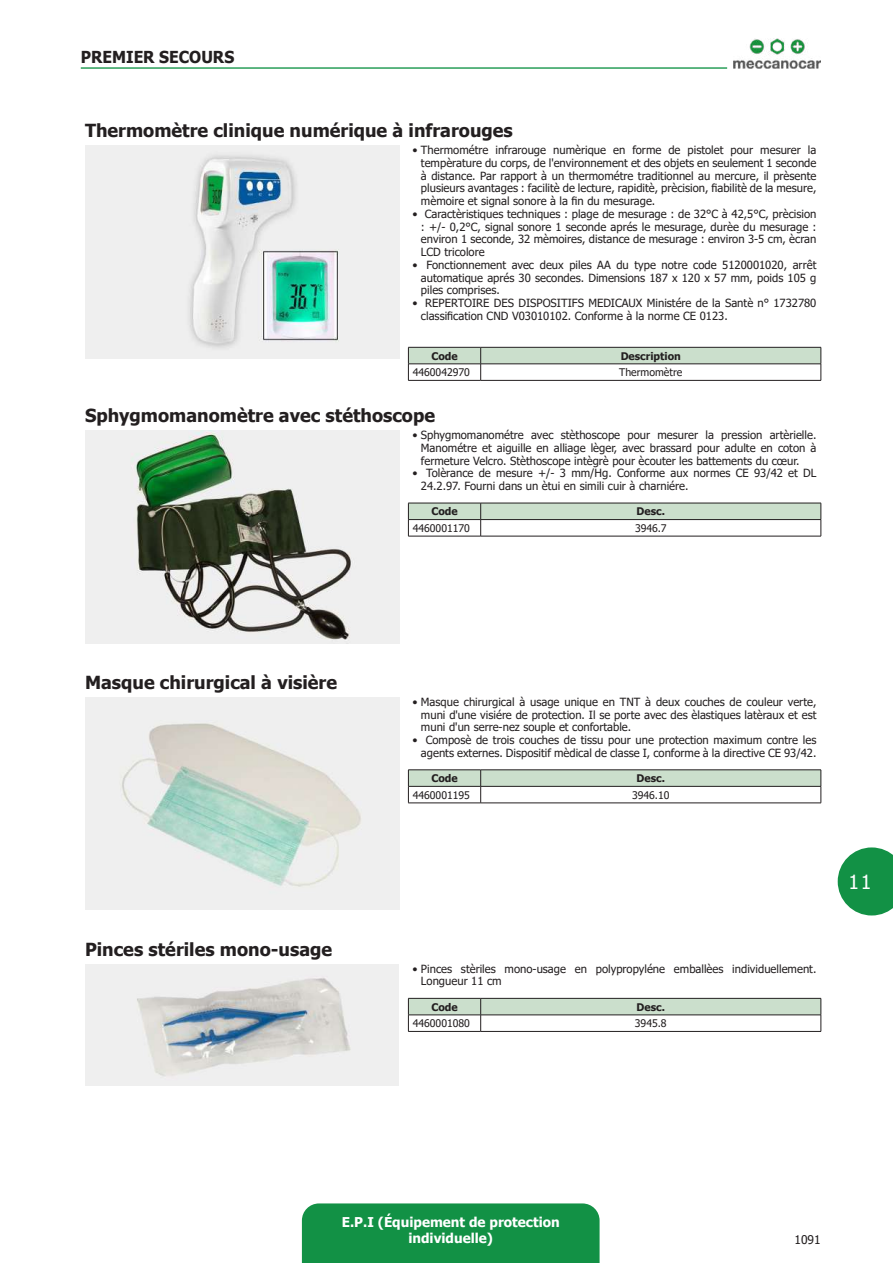
<style>
.page{position:relative;width:893px;height:1263px;background:#fff}
.page>*{position:absolute;margin:0;border:0;box-sizing:border-box;transform-origin:0 0}
.t1{font:19.5px "Tahoma";color:#fff}
.t2{font:700 18px "Tahoma";color:#231f20}
.t3{font:700 16.5px "Tahoma";color:#231f20;scale:.95 1}
.t4{font:700 13.5px/16.2px "Tahoma";color:#fff;text-align:center}
.t5{font:12px "Tahoma";color:#231f20}
.t6{font:11.25px/12.8px "Tahoma";color:#231f20;text-align:justify}
.t7{font:10.5px "Tahoma";color:#231f20}
.t8{font:700 10.5px "Tahoma";color:#231f20}
</style>
<div class="page">
<div style="left:302px;top:1203px;width:298px;height:60px;background:#129145"></div>
<svg style="left:838px;top:847px;width:55px;height:68px;background:#37a262"></svg>
<img style="left:733px;top:38px;width:88px;height:31px">
<hr style="left:81px;top:67px;width:646px;height:2px;background:#2a9e59">
<img style="left:85px;top:146px;width:314px;height:212px">
<svg style="left:408px;top:347px;width:414px;height:33px"></svg>
<hr style="left:408px;top:380px;width:73px;height:1px;background:#231f20">
<hr style="left:481px;top:380px;width:340px;height:1px;background:#231f20">
<img style="left:85px;top:430px;width:314px;height:213px">
<svg style="left:408px;top:503px;width:414px;height:33px"></svg>
<hr style="left:408px;top:536px;width:73px;height:1px;background:#231f20">
<hr style="left:481px;top:536px;width:340px;height:1px;background:#231f20">
<img style="left:85px;top:697px;width:314px;height:213px">
<hr style="left:408px;top:769px;width:73px;height:1px;background:#231f20">
<hr style="left:481px;top:769px;width:340px;height:1px;background:#231f20">
<svg style="left:408px;top:770px;width:414px;height:33px"></svg>
<hr style="left:408px;top:803px;width:73px;height:1px;background:#231f20">
<hr style="left:481px;top:803px;width:340px;height:1px;background:#231f20">
<img style="left:85px;top:964px;width:314px;height:121px">
<svg style="left:408px;top:998px;width:414px;height:33px"></svg>
<hr style="left:408px;top:1031px;width:73px;height:1px;background:#231f20">
<hr style="left:481px;top:1031px;width:340px;height:1px;background:#231f20">
<h3 class="t3" style="left:81px;top:45px;width:35px">Premie</h3>
<h3 class="t3" style="left:143px;top:45px;width:29px">r secou</h3>
<h3 class="t3" style="left:213px;top:45px;width:22px">rs</h3>
<h2 class="t2" style="left:85px;top:118px;width:429px">Thermomètre clinique numérique à infrarouges</h2>
<p class="t6" style="left:421px;top:144px;width:397px;text-indent:-9px">• Thermométre infrarouge numèrique en forme de pistolet pour mesurer la tempèrature du corps, de l'environnement et des objets en seulement 1 seconde à distance. Par rapport à un thermométre traditionnel au mercure, il prèsente plusieurs avantages : facilitè de lecture, rapiditè, prècision, fiabilitè de la mesure, mèmoire et signal sonore à la fin du mesurage.</p>
<p class="t6" style="left:421px;top:208px;width:397px;text-indent:-9px">• Caractèristiques techniques : plage de mesurage : de 32°C à 42,5°C, prècision : +/- 0,2°C, signal sonore 1 seconde aprés le mesurage, durèe du mesurage : environ 1 seconde, 32 mèmoires, distance de mesurage : environ 3-5 cm, ècran LCD tricolore</p>
<p class="t6" style="left:421px;top:259px;width:397px;text-indent:-9px">• Fonctionnement avec deux piles AA du type notre code 5120001020, arrêt automatique aprés 30 secondes. Dimensions 187 x 120 x 57 mm, poids 105 g piles comprises.</p>
<p class="t6" style="left:421px;top:297px;width:397px;text-indent:-9px">• REPERTOIRE DES DISPOSITIFS MEDICAUX Ministére de la Santè n° 1732780 classification CND V03010102. Conforme à la norme CE 0123.</p>
<p class="t8" style="left:431px;top:348px;width:28px">Code</p>
<p class="t8" style="left:621px;top:348px;width:62px">Description</p>
<p class="t7" style="left:413px;top:365px;width:59px">4460042970</p>
<p class="t7" style="left:619px;top:365px;width:64px">Thermomètre</p>
<h2 class="t2" style="left:85px;top:403px;width:352px">Sphygmomanomètre avec stéthoscope</h2>
<p class="t6" style="left:421px;top:429px;width:397px;text-indent:-9px">• Sphygmomanométre avec stèthoscope pour mesurer la pression artèrielle.<br>Manométre et aiguille en alliage lèger, avec brassard pour adulte en coton à fermeture Velcro. Stèthoscope intègrè pour ècouter les battements du cœur.</p>
<p class="t6" style="left:421px;top:467px;width:397px;text-indent:-9px">• Tolèrance de mesure +/- 3 mm/Hg. Conforme aux normes CE 93/42 et DL<br>24.2.97. Fourni dans un ètui en simili cuir à charniére.</p>
<p class="t8" style="left:431px;top:504px;width:28px">Code</p>
<p class="t8" style="left:637px;top:504px;width:30px">Desc.</p>
<p class="t7" style="left:413px;top:521px;width:59px">4460001170</p>
<p class="t7" style="left:635px;top:521px;width:33px">3946.7</p>
<h2 class="t2" style="left:85px;top:670px;width:254px">Masque chirurgical à visière</h2>
<h2 class="t2" style="left:85px;top:936px;width:249px">Pinces stériles mono-usage</h2>
<p class="t6" style="left:421px;top:696px;width:397px;text-indent:-9px">• Masque chirurgical à usage unique en TNT à deux couches de couleur verte, muni d'une visiére de protection. Il se porte avec des èlastiques latèraux et est muni d'un serre-nez souple et confortable.</p>
<p class="t6" style="left:412px;top:734px;width:405px;text-align:right">• Composè de trois couches de tissu pour une protection maximum contre les agents externes. Dispositif mèdical de classe I, conforme à la directive CE 93/42.</p>
<p class="t8" style="left:431px;top:771px;width:28px">Code</p>
<p class="t8" style="left:637px;top:771px;width:30px">Desc.</p>
<p class="t7" style="left:413px;top:788px;width:59px">4460001195</p>
<p class="t7" style="left:632px;top:788px;width:39px">3946.10</p>
<p class="t6" style="left:421px;top:963px;width:397px;text-indent:-9px">• Pinces stèriles mono-usage en polypropyléne emballèes individuellement.<br>Longueur 11 cm</p>
<p class="t8" style="left:431px;top:999px;width:28px">Code</p>
<p class="t8" style="left:637px;top:999px;width:30px">Desc.</p>
<p class="t7" style="left:413px;top:1016px;width:59px">4460001080</p>
<p class="t7" style="left:635px;top:1016px;width:33px">3945.8</p>
<h1 class="t1" style="left:848px;top:869px;width:25px">11</h1>
<p class="t4" style="left:342px;top:1214px;width:219px">E.P.I (Équipement de protection individuelle)</p>
<p class="t5" style="left:794px;top:1231px;width:28px">1091</p>
</div>
